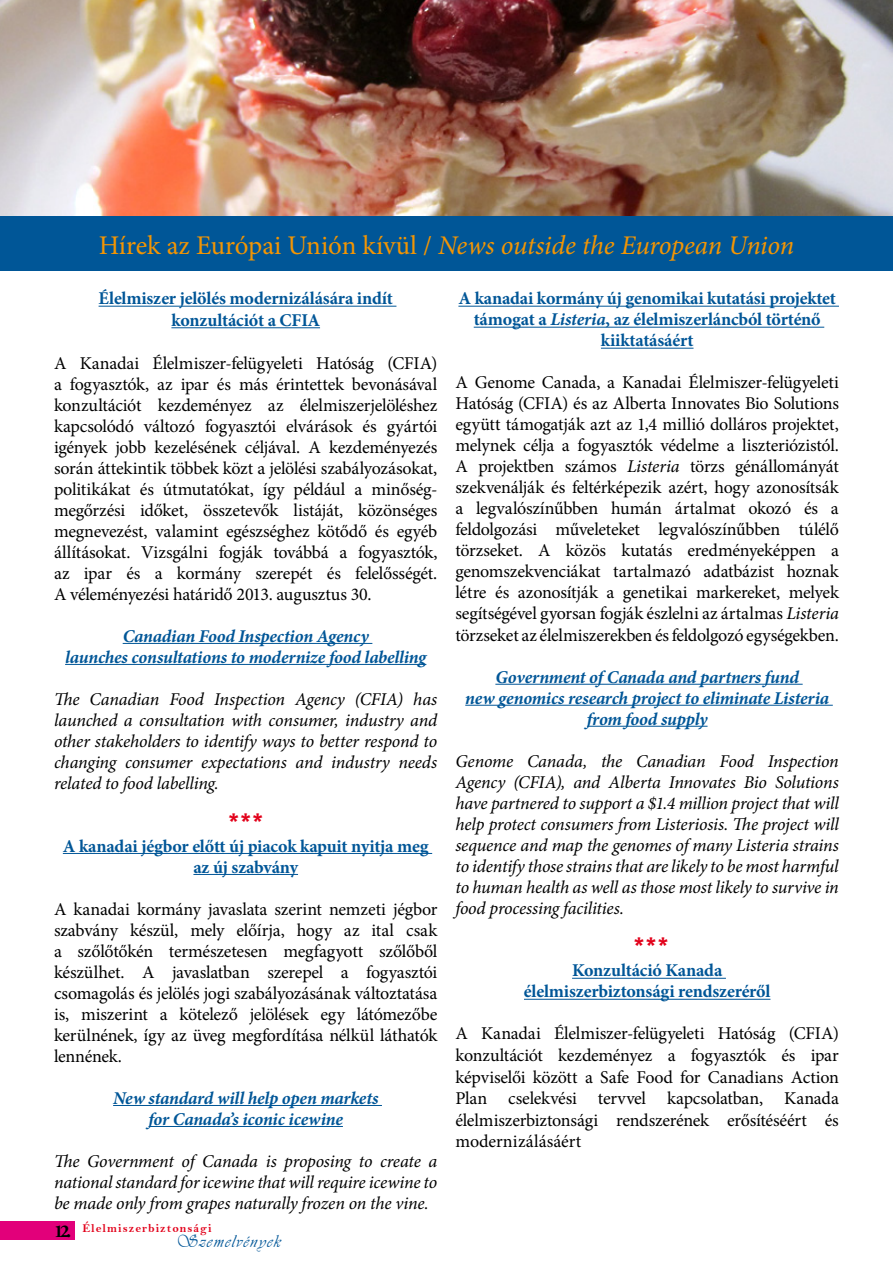
<style>
.page{position:relative;width:893px;height:1263px;background:#fff}
.page>*{position:absolute;margin:0;border:0;box-sizing:border-box;transform-origin:0 0}
.t1{font:italic 27px "Minion Pro";letter-spacing:-.01em;color:#f39503}
.t2{font:900 24px "Arial";color:#e2001a}
.t3{font:18px/21px "Minion Pro";letter-spacing:-.015em;color:#000;text-align:justify}
.t4{font:italic 18px/21px "Minion Pro";letter-spacing:-.015em;color:#000;text-align:justify}
.t5{font:700 18px/21px "Minion Pro";letter-spacing:-.01em;color:#005697;text-align:center}
.t6{font:italic 700 18px/21px "Minion Pro";letter-spacing:-.015em;color:#005697;text-align:center}
.t7{font:18px "Vivaldii";letter-spacing:.085em;color:#005697}
.t8{font:700 18px "Adobe Garamond Pro";color:#000}
.t9{font:12px "Bell MT Bold";letter-spacing:.085em;color:#e2001a}
.s1{font-style:normal}
.s2{font-style:italic}
</style>
<div class="page">
<div style="left:0;top:1221px;width:75px;height:18px;background:#e2007a"></div>
<img style="left:0;top:0;width:893px;height:217px">
<div style="left:0;top:217px;width:893px;height:54px;background:#005697"></div>
<hr style="left:99px;top:306px;width:297px;height:1px;background:#005697">
<hr style="left:171px;top:327px;width:149px;height:1px;background:#005697">
<hr style="left:123px;top:643px;width:249px;height:1px;background:#005697">
<hr style="left:65px;top:664px;width:361px;height:1px;background:#005697">
<hr style="left:63px;top:853px;width:369px;height:1px;background:#005697">
<hr style="left:193px;top:874px;width:105px;height:1px;background:#005697">
<hr style="left:113px;top:1105px;width:269px;height:1px;background:#005697">
<hr style="left:149px;top:1126px;width:194px;height:1px;background:#005697">
<hr style="left:458px;top:306px;width:381px;height:1px;background:#005697">
<hr style="left:474px;top:327px;width:350px;height:1px;background:#005697">
<hr style="left:601px;top:348px;width:92px;height:1px;background:#005697">
<hr style="left:495px;top:684px;width:308px;height:1px;background:#005697">
<hr style="left:465px;top:705px;width:368px;height:1px;background:#005697">
<hr style="left:587px;top:726px;width:120px;height:1px;background:#005697">
<hr style="left:572px;top:978px;width:154px;height:1px;background:#005697">
<hr style="left:524px;top:999px;width:246px;height:1px;background:#005697">
<h1 class="t1" style="left:99px;top:227px;width:697px"><span class="s1">Hírek az Európai Unión kívül /</span> News outside the European Union</h1>
<p class="t5" style="left:99px;top:288px;width:296px;line-height:21.6px">Élelmiszer jelölés modernizálására indít konzultációt a CFIA</p>
<p class="t3" style="left:54px;top:352px;width:385px">A Kanadai Élelmiszer-felügyeleti Hatóság (CFIA) a fogyasztók, az ipar és más érintettek bevonásával konzultációt kezdeményez az élelmiszerjelöléshez kapcsolódó változó fogyasztói elvárások és gyártói igények jobb kezelésének céljával. A kezdeményezés során áttekintik többek közt a jelölési szabályozásokat, politikákat és útmutatókat, így például a minőség&shy;megőrzési időket, összetevők listáját, közönséges megnevezést, valamint egészséghez kötődő és egyéb állításokat. Vizsgálni fogják továbbá a fogyasztók, az ipar és a kormány szerepét és felelősségét.<br>A véleményezési határidő 2013. augusztus 30.</p>
<p class="t6" style="left:65px;top:625px;width:363px">Canadian Food Inspection Agency<br>launches consultations to modernize food labelling</p>
<p class="t4" style="left:54px;top:688px;width:385px">The Canadian Food Inspection Agency (CFIA) has launched a consultation with consumer, industry and other stakeholders to identify ways to better respond to changing consumer expectations and industry needs related to food labelling.</p>
<h2 class="t2" style="left:227px;top:805px;width:39px">***</h2>
<p class="t5" style="left:63px;top:835px;width:367px">A kanadai jégbor előtt új piacok kapuit nyitja meg az új szabvány</p>
<p class="t3" style="left:54px;top:898px;width:385px">A kanadai kormány javaslata szerint nemzeti jégbor szabvány készül, mely előírja, hogy az ital csak a szőlőtőkén természetesen megfagyott szőlőből készülhet. A javaslatban szerepel a fogyasztói csomagolás és jelölés jogi szabályozásának változtatása is, miszerint a kötelező jelölések egy látómezőbe kerülnének, így az üveg megfordítása nélkül láthatók lennének.</p>
<p class="t6" style="left:113px;top:1087px;width:267px">New standard will help open markets for Canada’s iconic icewine</p>
<p class="t4" style="left:54px;top:1150px;width:385px">The Government of Canada is proposing to create a national standard for icewine that will require icewine to be made only from grapes naturally frozen on the vine.</p>
<p class="t5" style="left:458px;top:288px;width:379px">A kanadai kormány új genomikai kutatási projektet támogat a <span class="s2">Listeria</span>, az élelmiszerláncból történő kiiktatásáért</p>
<p class="t3" style="left:455px;top:372px;width:385px">A Genome Canada, a Kanadai Élelmiszer-felügyeleti Hatóság (CFIA) és az Alberta Innovates Bio Solutions együtt támogatják azt az 1,4 millió dolláros projektet, melynek célja a fogyasztók védelme a liszteriózistól.<br>A projektben számos <span class="s2">Listeria</span> törzs génállományát szekvenálják és feltérképezik azért, hogy azonosítsák a legvalószínűbben humán ártalmat okozó és a feldolgozási műveleteket legvalószínűbben túlélő törzseket. A közös kutatás eredményeképpen a genomszekvenciákat tartalmazó adatbázist hoznak létre és azonosítják a genetikai markereket, melyek segítségével gyorsan fogják észlelni az ártalmas <span class="s2">Listeria </span>törzseket az élelmiszerekben és feldolgozó egységekben.</p>
<p class="t6" style="left:465px;top:666px;width:365px">Government of Canada and partners fund<br>new genomics research project to eliminate Listeria from food supply</p>
<p class="t4" style="left:455px;top:750px;width:385px">Genome Canada, the Canadian Food Inspection Agency (CFIA), and Alberta Innovates Bio Solutions have partnered to support a $1.4 million project that will help protect consumers from Listeriosis. The project will sequence and map the genomes of many Listeria strains to identify those strains that are likely to be most harmful to human health as well as those most likely to survive in food processing facilities.</p>
<h2 class="t2" style="left:632px;top:929px;width:39px">***</h2>
<p class="t5" style="left:524px;top:960px;width:248px">Konzultáció Kanada élelmiszerbiztonsági rendszeréről</p>
<p class="t3" style="left:455px;top:1023px;width:385px;line-height:21.6px">A Kanadai Élelmiszer-felügyeleti Hatóság (CFIA) konzultációt kezdeményez a fogyasztók és ipar képviselői között a Safe Food for Canadians Action Plan cselekvési tervvel kapcsolatban, Kanada élelmiszerbiztonsági rendszerének erősítéséért és modernizálásáért</p>
<p class="t8" style="left:54px;top:1220px;width:19px">12.</p>
<p class="t9" style="left:82px;top:1221px;width:131px">Élelmiszerbiztonsági</p>
<p class="t7" style="left:176px;top:1231px;width:106px">Szemelvények</p>
</div>
